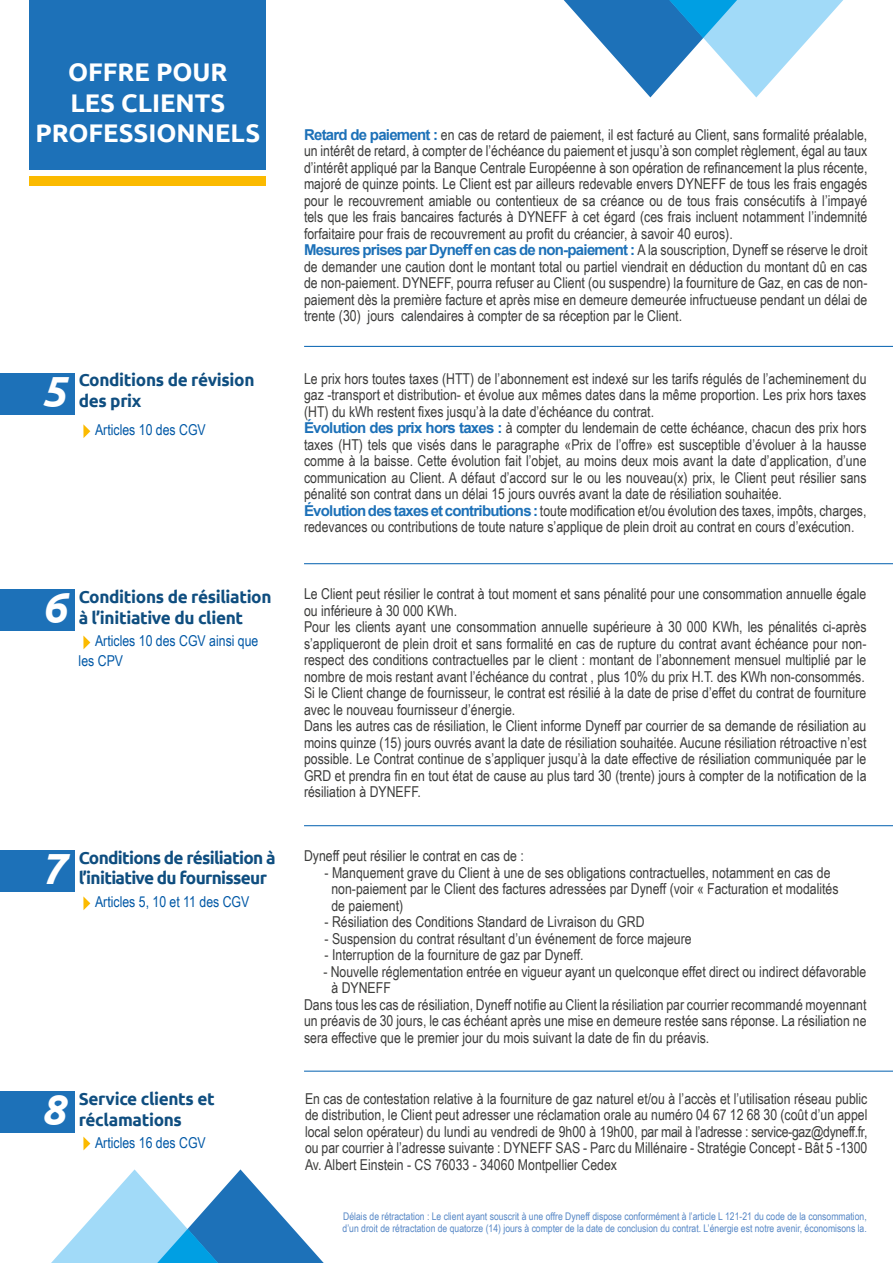
<style>
.page{position:relative;width:893px;height:1263px;background:#fff}
.page>*{position:absolute;margin:0;border:0;box-sizing:border-box;transform-origin:0 0}
.t1{font:italic 700 43.5px "Ubuntu";color:#fff}
.t2{font:700 25.5px/30.6px "Ubuntu";color:#fff;text-align:center}
.t3{font:700 17.25px/20.7px "Ubuntu";letter-spacing:-.02em;color:#0f4e80}
.t4{font:700 17.25px "Ubuntu";letter-spacing:-.04em;color:#0f4e80}
.t5{font:15px/16.5px "Arial Narrow";color:#3c3c3b;text-align:justify}
.t6{font:15px/19.5px "Arial Narrow";color:#0058a6}
.t7{font:700 15px "Arial";letter-spacing:-.05em;color:#1d71b8}
.t8{font:10.5px/12.6px "Arial Narrow";color:#5687c6}
.s1{font-family:"Arial";font-weight:700;color:#1d71b8}
.s2{font-family:"Arial Narrow";font-weight:400;color:#3c3c3b}
</style>
<div class="page">
<svg style="left:563px;top:0;width:280px;height:97px"></svg>
<svg style="left:51px;top:1169px;width:273px;height:94px"></svg>
<div style="left:0;top:373px;width:74px;height:41px;background:#1d71b8"></div>
<div style="left:0;top:589px;width:74px;height:42px;background:#1d71b8"></div>
<div style="left:0;top:850px;width:74px;height:42px;background:#1d71b8"></div>
<hr style="left:304px;top:346px;width:589px;height:1px;background:#1d71b8">
<hr style="left:304px;top:563px;width:589px;height:1px;background:#1d71b8">
<hr style="left:304px;top:825px;width:589px;height:1px;background:#1d71b8">
<hr style="left:304px;top:1070px;width:589px;height:2px;background:#1d71b8">
<div style="left:30px;top:0;width:236px;height:170px;background:#1d71b8"></div>
<div style="left:30px;top:176px;width:236px;height:10px;background:#fbba00"></div>
<div style="left:0;top:1091px;width:74px;height:42px;background:#1d71b8"></div>
<svg style="left:83px;top:424px;width:7px;height:14px"></svg>
<svg style="left:83px;top:635px;width:7px;height:14px"></svg>
<svg style="left:83px;top:896px;width:7px;height:14px"></svg>
<svg style="left:83px;top:1136px;width:7px;height:14px"></svg>
<h2 class="t2" style="left:35px;top:56px;width:226px">OFFRE POUR<br>LES CLIENTS<br>PROFESSIONNELS</h2>
<h1 class="t1" style="left:41px;top:365px;width:26px">5</h1>
<p class="t3" style="left:79px;top:369px;width:177px">Conditions de révision</p>
<p class="t3" style="left:79px;top:390px;width:64px">des prix</p>
<p class="t6" style="left:95px;top:420px;width:112px">Articles 10 des CGV</p>
<h1 class="t1" style="left:42px;top:581px;width:26px">6</h1>
<p class="t3" style="left:79px;top:586px;width:194px">Conditions de résiliation</p>
<p class="t3" style="left:79px;top:607px;width:166px">à l’initiative du client</p>
<p class="t6" style="left:79px;top:631px;width:181px;text-indent:16px">Articles 10 des CGV ainsi que les CPV</p>
<h1 class="t1" style="left:41px;top:842px;width:26px">7</h1>
<p class="t4" style="left:79px;top:847px;width:198px">Conditions de résiliation à</p>
<p class="t4" style="left:79px;top:868px;width:190px">l’initiative du fournisseur</p>
<p class="t6" style="left:95px;top:892px;width:156px">Articles 5, 10 et 11 des CGV</p>
<h1 class="t1" style="left:41px;top:1083px;width:26px">8</h1>
<p class="t3" style="left:79px;top:1088px;width:138px">Service clients et réclamations</p>
<p class="t6" style="left:95px;top:1132px;width:112px">Articles 16 des CGV</p>
<p class="t5" style="left:304px;top:125px;width:565px"><span class="s1">Retard de paiement :</span> en cas de retard de paiement, il est facturé au Client, sans formalité préalable, un intérêt de retard, à compter de l’échéance du paiement et jusqu’à son complet règlement, égal au taux d’intérêt appliqué par la Banque Centrale Européenne à son opération de refinancement la plus récente, majoré de quinze points. Le Client est par ailleurs redevable envers DYNEFF de tous les frais engagés pour le recouvrement amiable ou contentieux de sa créance ou de tous frais consécutifs à l’impayé tels que les frais bancaires facturés à DYNEFF à cet égard (ces frais incluent notamment l’indemnité forfaitaire pour frais de recouvrement au profit du créancier, à savoir 40 euros).</p>
<p class="t7" style="left:304px;top:239px;width:565px">Mesures prises par Dyneff en cas de non-paiement : <span class="s2">A la souscription, Dyneff se réserve le droit</span></p>
<p class="t5" style="left:304px;top:257px;width:565px">de demander une caution dont le montant total ou partiel viendrait en déduction du montant dû en cas de non-paiement. DYNEFF, pourra refuser au Client (ou suspendre) la fourniture de Gaz, en cas de non&shy;paiement dès la première facture et après mise en demeure demeurée infructueuse pendant un délai de trente (30) jours calendaires à compter de sa réception par le Client.</p>
<p class="t5" style="left:304px;top:370px;width:564px;text-align:left">Le prix hors toutes taxes (HTT) de l’abonnement est indexé sur les tarifs régulés de l’acheminement du gaz -transport et distribution- et évolue aux mêmes dates dans la même proportion. Les prix hors taxes (HT) du kWh restent fixes jusqu’à la date d’échéance du contrat.<br><span class="s1">Évolution des prix hors taxes :</span> à compter du lendemain de cette échéance, chacun des prix hors taxes (HT) tels que visés dans le paragraphe «Prix de l’offre» est susceptible d’évoluer à la hausse comme à la baisse. Cette évolution fait l’objet, au moins deux mois avant la date d’application, d’une communication au Client. A défaut d’accord sur le ou les nouveau(x) prix, le Client peut résilier sans pénalité son contrat dans un délai 15 jours ouvrés avant la date de résiliation souhaitée.<br><span class="s1">Évolution des taxes et contributions :</span> toute modification et/ou évolution des taxes, impôts, charges, redevances ou contributions de toute nature s’applique de plein droit au contrat en cours d’exécution.</p>
<p class="t5" style="left:304px;top:585px;width:564px;text-align:left">Le Client peut résilier le contrat à tout moment et sans pénalité pour une consommation annuelle égale ou inférieure à 30 000 KWh.<br>Pour les clients ayant une consommation annuelle supérieure à 30 000 KWh, les pénalités ci-après s’appliqueront de plein droit et sans formalité en cas de rupture du contrat avant échéance pour non&shy;respect des conditions contractuelles par le client : montant de l’abonnement mensuel multiplié par le nombre de mois restant avant l’échéance du contrat , plus 10% du prix H.T. des KWh non-consommés.<br>Si le Client change de fournisseur, le contrat est résilié à la date de prise d’effet du contrat de fourniture avec le nouveau fournisseur d’énergie.<br>Dans les autres cas de résiliation, le Client informe Dyneff par courrier de sa demande de résiliation au moins quinze (15) jours ouvrés avant la date de résiliation souhaitée. Aucune résiliation rétroactive n’est possible. Le Contrat continue de s’appliquer jusqu’à la date effective de résiliation communiquée par le GRD et prendra fin en tout état de cause au plus tard 30 (trente) jours à compter de la notification de la résiliation à DYNEFF.</p>
<p class="t5" style="left:304px;top:847px;width:221px">Dyneff peut résilier le contrat en cas de :</p>
<p class="t5" style="left:331px;top:864px;width:509px;text-align:left;text-indent:-7px">- Manquement grave du Client à une de ses obligations contractuelles, notamment en cas de non-paiement par le Client des factures adressées par Dyneff (voir « Facturation et modalités de paiement)</p>
<p class="t5" style="left:325px;top:913px;width:321px">- Résiliation des Conditions Standard de Livraison du GRD</p>
<p class="t5" style="left:325px;top:930px;width:369px">- Suspension du contrat résultant d’un événement de force majeure</p>
<p class="t5" style="left:325px;top:946px;width:260px">- Interruption de la fourniture de gaz par Dyneff.</p>
<p class="t5" style="left:323px;top:963px;width:544px">- Nouvelle réglementation entrée en vigueur ayant un quelconque effet direct ou indirect défavorable</p>
<p class="t5" style="left:331px;top:979px;width:61px">à DYNEFF</p>
<p class="t5" style="left:304px;top:996px;width:564px">Dans tous les cas de résiliation, Dyneff notifie au Client la résiliation par courrier recommandé moyennant</p>
<p class="t5" style="left:304px;top:1012px;width:564px">un préavis de 30 jours, le cas échéant après une mise en demeure restée sans réponse. La résiliation ne</p>
<p class="t5" style="left:304px;top:1029px;width:407px">sera effective que le premier jour du mois suivant la date de fin du préavis.</p>
<p class="t5" style="left:305px;top:1089px;width:564px">En cas de contestation relative à la fourniture de gaz naturel et/ou à l’accès et l’utilisation réseau public de distribution, le Client peut adresser une réclamation orale au numéro 04 67 12 68 30 (coût d’un appel local selon opérateur) du lundi au vendredi de 9h00 à 19h00, par mail à l’adresse : service-gaz@dyneff.fr, ou par courrier à l’adresse suivante : DYNEFF SAS - Parc du Millénaire - Stratégie Concept - Bât 5 -1300<br>Av. Albert Einstein - CS 76033 - 34060 Montpellier Cedex</p>
<p class="t8" style="left:343px;top:1209px;width:526px">Délais de rétractation : Le client ayant souscrit à une offre Dyneff dispose conformément à l’article L 121-21 du code de la consommation, d’un droit de rétractation de quatorze (14) jours à compter de la date de conclusion du contrat. L’énergie est notre avenir, économisons la.</p>
</div>
